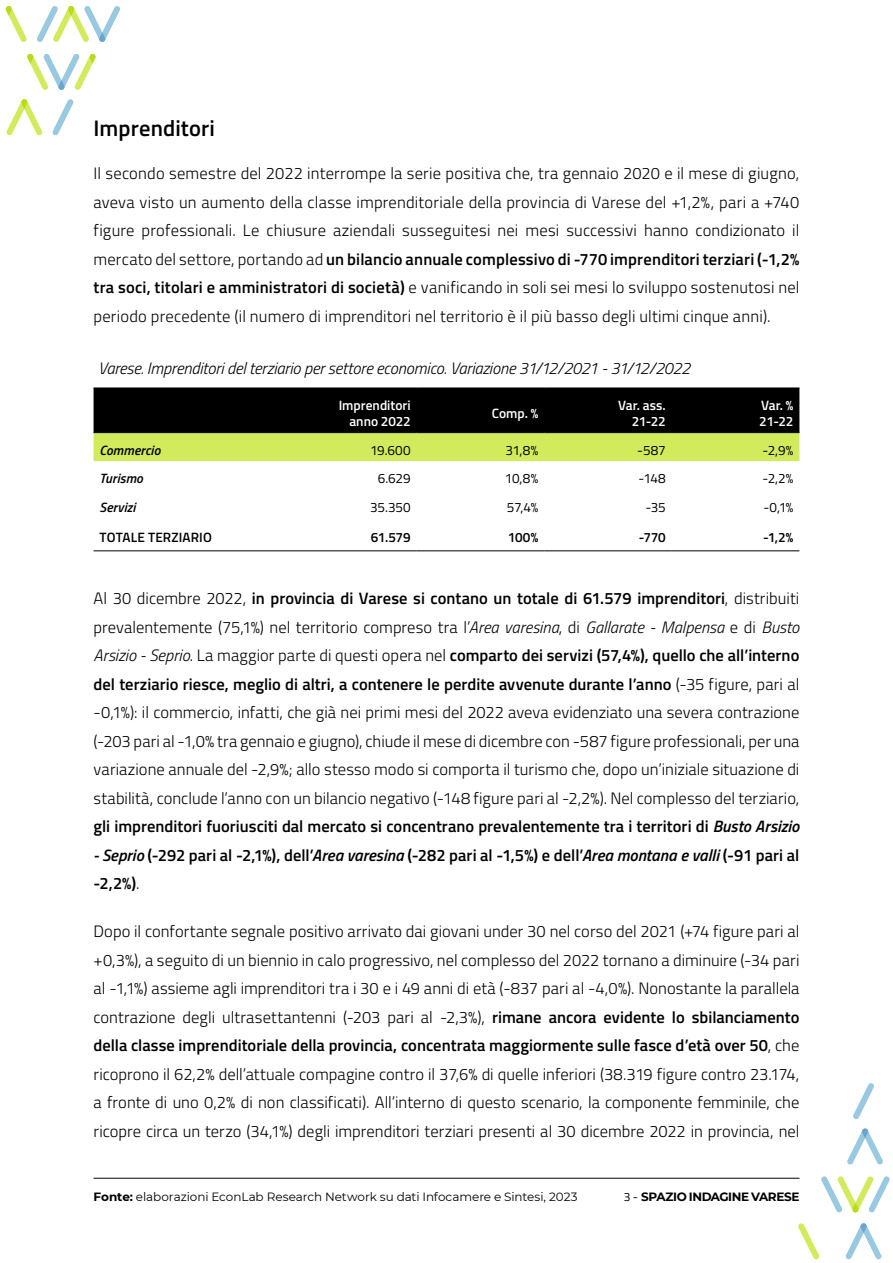
<style>
.page{position:relative;width:893px;height:1263px;background:#fff}
.page>*{position:absolute;margin:0;border:0;box-sizing:border-box;transform-origin:0 0}
.t1{font:600 22.5px "Titillium Web";letter-spacing:.005em;color:#000}
.t2{font:300 16.5px/28.5px "Titillium Web";letter-spacing:.005em;color:#000;text-align:justify}
.t3{font:600 16.5px/28.5px "Titillium Web";color:#000}
.t4{font:italic 300 16.5px "Titillium Web";letter-spacing:-.01em;color:#000}
.t5{font:13.5px "Titillium Web";letter-spacing:-.01em;color:#000}
.t6{font:600 13.5px "Titillium Web";color:#fff}
.t7{font:600 13.5px "Titillium Web";letter-spacing:.01em;color:#000}
.t8{font:italic 600 13.5px "Titillium Web";letter-spacing:.005em;color:#000}
.t9{font:12px "Montserrat";letter-spacing:-.005em;color:#000}
.t10{font:700 12px "Montserrat";letter-spacing:-.035em;color:#000}
.s1{font-weight:600}
.s2{font-style:italic}
.s3{font-weight:600;font-style:italic}
.s4{font-weight:300}
.s5{font-weight:700}
.s6{font-family:"Titillium Web";font-weight:400}
</style>
<div class="page">
<hr style="left:94px;top:1178px;width:705px;height:1px;background:#000">
<svg style="left:5px;top:6px;width:22px;height:36px"></svg>
<svg style="left:37px;top:6px;width:83px;height:36px"></svg>
<svg style="left:27px;top:53px;width:69px;height:37px"></svg>
<svg style="left:52px;top:99px;width:22px;height:37px"></svg>
<svg style="left:6px;top:99px;width:37px;height:37px"></svg>
<svg style="left:821px;top:1176px;width:69px;height:37px"></svg>
<svg style="left:847px;top:1128px;width:36px;height:37px"></svg>
<svg style="left:853px;top:1083px;width:21px;height:36px"></svg>
<svg style="left:845px;top:1223px;width:37px;height:37px"></svg>
<svg style="left:798px;top:1223px;width:21px;height:37px"></svg>
<svg style="left:94px;top:389px;width:705px;height:72px;background:#525c24"></svg>
<hr style="left:94px;top:388px;width:176px;height:1px;background:#000">
<hr style="left:270px;top:388px;width:147px;height:1px;background:#000">
<hr style="left:417px;top:388px;width:127px;height:1px;background:#000">
<hr style="left:544px;top:388px;width:128px;height:1px;background:#000">
<hr style="left:672px;top:388px;width:127px;height:1px;background:#000">
<hr style="left:94px;top:432px;width:176px;height:1px;background:#000">
<hr style="left:270px;top:432px;width:147px;height:1px;background:#000">
<hr style="left:417px;top:432px;width:127px;height:1px;background:#000">
<hr style="left:544px;top:432px;width:128px;height:1px;background:#000">
<hr style="left:672px;top:432px;width:127px;height:1px;background:#000">
<hr style="left:94px;top:550px;width:176px;height:1px;background:#000">
<hr style="left:270px;top:550px;width:147px;height:1px;background:#000">
<hr style="left:417px;top:550px;width:127px;height:1px;background:#000">
<hr style="left:544px;top:550px;width:128px;height:1px;background:#000">
<hr style="left:672px;top:550px;width:127px;height:1px;background:#000">
<p class="t1" style="left:94px;top:111px;width:123px">Imprenditori</p>
<p class="t2" style="left:94px;top:158px;width:707px">Il secondo semestre del 2022 interrompe la serie positiva che, tra gennaio 2020 e il mese di giugno, aveva visto un aumento della classe imprenditoriale della provincia di Varese del +1,2%, pari a +740 figure professionali. Le chiusure aziendali susseguitesi nei mesi successivi hanno condizionato il mercato del settore, portando ad <span class="s1">un bilancio annuale complessivo di -770 imprenditori terziari (-1,2% tra soci, titolari e amministratori di società)</span> e vanificando in soli sei mesi lo sviluppo sostenutosi nel periodo precedente (il numero di imprenditori nel territorio è il più basso degli ultimi cinque anni).</p>
<p class="t4" style="left:98px;top:356px;width:594px">Varese. Imprenditori del terziario per settore economico. Variazione 31/12/2021 - 31/12/2022</p>
<p class="t6" style="left:339px;top:395px;width:73px">Imprenditori</p>
<p class="t6" style="left:349px;top:411px;width:63px">anno 2022</p>
<p class="t6" style="left:761px;top:395px;width:34px">Var. %</p>
<p class="t6" style="left:759px;top:411px;width:36px">21-22</p>
<p class="t6" style="left:618px;top:395px;width:49px">Var. ass.</p>
<p class="t6" style="left:632px;top:411px;width:36px">21-22</p>
<p class="t6" style="left:492px;top:403px;width:48px">Comp. %</p>
<p class="t8" style="left:100px;top:439px;width:62px">Commercio</p>
<p class="t5" style="left:370px;top:440px;width:42px">19.600</p>
<p class="t5" style="left:505px;top:440px;width:34px">31,8%</p>
<p class="t5" style="left:637px;top:440px;width:30px">-587</p>
<p class="t5" style="left:763px;top:440px;width:32px">-2,9%</p>
<p class="t8" style="left:100px;top:468px;width:45px">Turismo</p>
<p class="t5" style="left:378px;top:468px;width:35px">6.629</p>
<p class="t5" style="left:505px;top:468px;width:35px">10,8%</p>
<p class="t5" style="left:639px;top:468px;width:29px">-148</p>
<p class="t5" style="left:763px;top:468px;width:32px">-2,2%</p>
<p class="t8" style="left:100px;top:496px;width:38px">Servizi</p>
<p class="t5" style="left:370px;top:497px;width:42px">35.350</p>
<p class="t5" style="left:507px;top:497px;width:33px">57,4%</p>
<p class="t5" style="left:646px;top:497px;width:22px">-35</p>
<p class="t5" style="left:763px;top:497px;width:32px">-0,1%</p>
<p class="t7" style="left:100px;top:527px;width:114px">TOTALE TERZIARIO</p>
<p class="t7" style="left:371px;top:527px;width:41px">61.579</p>
<p class="t7" style="left:508px;top:527px;width:32px">100%</p>
<p class="t7" style="left:639px;top:527px;width:28px">-770</p>
<p class="t7" style="left:763px;top:527px;width:32px">-1,2%</p>
<p class="t2" style="left:94px;top:583px;width:707px">Al 30 dicembre 2022, <span class="s1">in provincia di Varese si contano un totale di 61.579 imprenditori</span>, distribuiti prevalentemente (75,1%) nel territorio compreso tra l’<span class="s2">Area varesina</span>, di <span class="s2">Gallarate - Malpensa</span> e di <span class="s2">Busto Arsizio - Seprio</span>. La maggior parte di questi opera nel <span class="s1">comparto dei servizi (57,4%), quello che all’interno del terziario riesce, meglio di altri, a contenere le perdite avvenute durante l’anno</span> (-35 figure, pari al -0,1%): il commercio, infatti, che già nei primi mesi del 2022 aveva evidenziato una severa contrazione (-203 pari al -1,0% tra gennaio e giugno), chiude il mese di dicembre con -587 figure professionali, per una variazione annuale del -2,9%; allo stesso modo si comporta il turismo che, dopo un’iniziale situazione di stabilità, conclude l’anno con un bilancio negativo (-148 figure pari al -2,2%). Nel complesso del terziario, <span class="s1">gli imprenditori fuoriusciti dal mercato si concentrano prevalentemente tra i territori di</span> <span class="s3">Busto Arsizio</span></p>
<p class="t3" style="left:94px;top:840px;width:707px"><span class="s2">- Seprio</span> (-292 pari al -2,1%), dell’<span class="s2">Area varesina</span> (-282 pari al -1,5%) e dell’<span class="s2">Area montana e valli</span> (-91 pari al -2,2%)<span class="s4">.</span></p>
<p class="t2" style="left:94px;top:916px;width:707px">Dopo il confortante segnale positivo arrivato dai giovani under 30 nel corso del 2021 (+74 figure pari al +0,3%), a seguito di un biennio in calo progressivo, nel complesso del 2022 tornano a diminuire (-34 pari al -1,1%) assieme agli imprenditori tra i 30 e i 49 anni di età (-837 pari al -4,0%). Nonostante la parallela contrazione degli ultrasettantenni (-203 pari al -2,3%), <span class="s1">rimane ancora evidente lo sbilanciamento della classe imprenditoriale della provincia, concentrata maggiormente sulle fasce d’età over 50</span>, che ricoprono il 62,2% dell’attuale compagine contro il 37,6% di quelle inferiori (38.319 figure contro 23.174, a fronte di uno 0,2% di non classificati). All’interno di questo scenario, la componente femminile, che ricopre circa un terzo (34,1%) degli imprenditori terziari presenti al 30 dicembre 2022 in provincia, nel</p>
<p class="t9" style="left:94px;top:1189px;width:486px"><span class="s5">Fonte:</span> elaborazioni EconLab Research Network su dati Infocamere e Sintesi, 2023</p>
<p class="t10" style="left:624px;top:1188px;width:177px"><span class="s6">3 -</span> SPAZIO INDAGINE VARESE</p>
</div>
